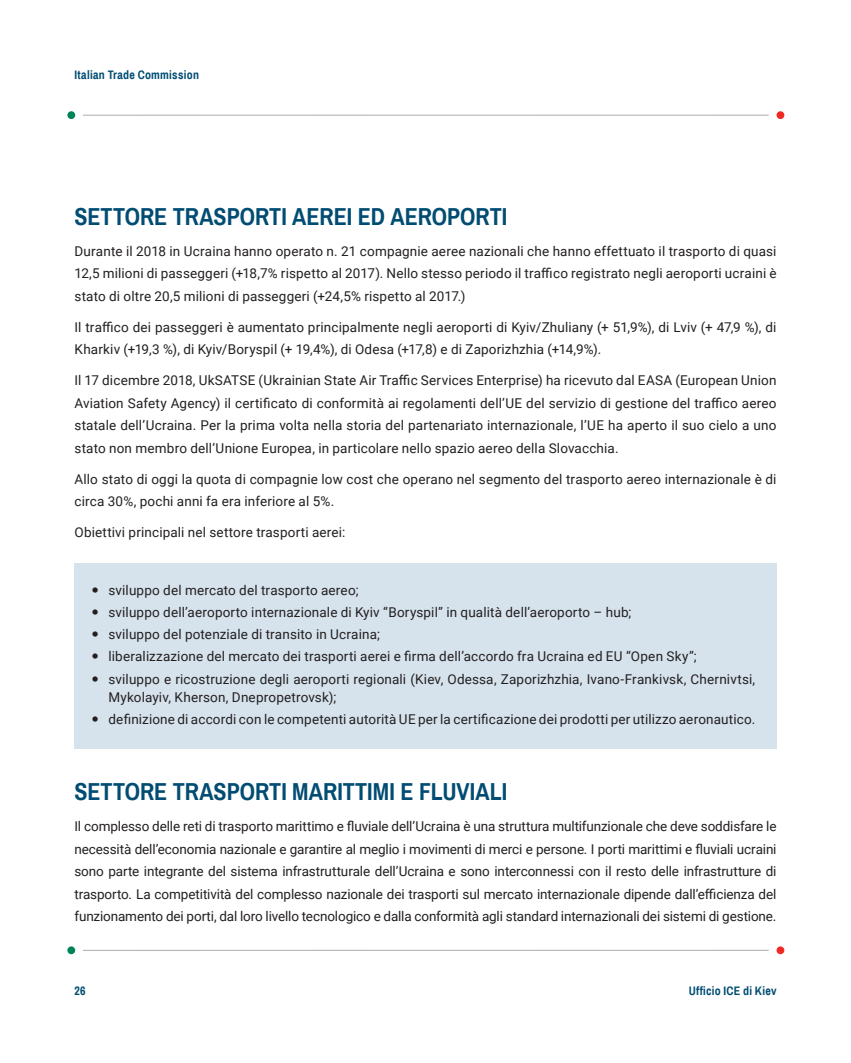
<style>
.page{position:relative;width:851px;height:1063px;background:#fff}
.page>*{position:absolute;margin:0;border:0;box-sizing:border-box;transform-origin:0 0}
.t1{font:700 24px "Archivo Narrow";color:#004c72}
.Text{font:13.5px/22.5px "Roboto";letter-spacing:.01em;color:#231f20;text-align:justify}
.t2{font:700 12px "Archivo Narrow";letter-spacing:.02em;color:#004c72}
</style>
<div class="page">
<div style="left:776px;top:946px;width:8px;height:8px;background:#ee2a23;border-radius:50%"></div>
<div style="left:67px;top:946px;width:8px;height:8px;background:#008355;border-radius:50%"></div>
<hr style="left:83px;top:950px;width:685px;height:1px;background:#abacad">
<div style="left:776px;top:111px;width:8px;height:8px;background:#ee2a23;border-radius:50%"></div>
<div style="left:67px;top:111px;width:8px;height:8px;background:#008355;border-radius:50%"></div>
<hr style="left:83px;top:115px;width:685px;height:1px;background:#abacad">
<div style="left:74px;top:563px;width:702px;height:56px;background:#d6e3ed"></div>
<div style="left:74px;top:608px;width:702px;height:56px;background:#d6e3ed"></div>
<div style="left:74px;top:652px;width:702px;height:74px;background:#d6e3ed"></div>
<div style="left:74px;top:692px;width:702px;height:56px;background:#d6e3ed"></div>
<p class="t2" style="left:74px;top:67px;width:126px">Italian Trade Commission</p>
<h3 class="t1" style="left:74px;top:202px;width:434px">SETTORE TRASPORTI AEREI ED AEROPORTI</h3>
<p class="Text" style="left:74px;top:239px;width:703px">Durante il 2018 in Ucraina hanno operato n. 21 compagnie aeree nazionali che hanno effettuato il trasporto di quasi 12,5 milioni di passeggeri (+18,7% rispetto al 2017). Nello stesso periodo il traffico registrato negli aeroporti ucraini è stato di oltre 20,5 milioni di passeggeri (+24,5% rispetto al 2017.)</p>
<p class="Text" style="left:74px;top:315px;width:703px">Il traffico dei passeggeri è aumentato principalmente negli aeroporti di Kyiv/Zhuliany (+ 51,9%), di Lviv (+ 47,9 %), di<br>Kharkiv (+19,3 %), di Kyiv/Boryspil (+ 19,4%), di Odesa (+17,8) e di Zaporizhzhia (+14,9%).</p>
<p class="Text" style="left:74px;top:369px;width:703px">Il 17 dicembre 2018, UkSATSE (Ukrainian State Air Traffic Services Enterprise) ha ricevuto dal EASA (European Union Aviation Safety Agency) il certificato di conformità ai regolamenti dell’UE del servizio di gestione del traffico aereo statale dell’Ucraina. Per la prima volta nella storia del partenariato internazionale, l’UE ha aperto il suo cielo a uno stato non membro dell’Unione Europea, in particolare nello spazio aereo della Slovacchia.</p>
<p class="Text" style="left:74px;top:467px;width:703px">Allo stato di oggi la quota di compagnie low cost che operano nel segmento del trasporto aereo internazionale è di circa 30%, pochi anni fa era inferiore al 5%.</p>
<p class="Text" style="left:74px;top:521px;width:272px">Obiettivi principali nel settore trasporti aerei:</p>
<p class="Text" style="left:108px;top:578px;width:251px">sviluppo del mercato del trasporto aereo;</p>
<p class="Text" style="left:108px;top:600px;width:524px">sviluppo dell’aeroporto internazionale di Kyiv “Boryspil” in qualità dell’aeroporto – hub;</p>
<p class="Text" style="left:108px;top:623px;width:273px">sviluppo del potenziale di transito in Ucraina;</p>
<p class="Text" style="left:108px;top:645px;width:589px">liberalizzazione del mercato dei trasporti aerei e firma dell’accordo fra Ucraina ed EU “Open Sky”;</p>
<p class="Text" style="left:108px;top:669px;width:648px;line-height:18px">sviluppo e ricostruzione degli aeroporti regionali (Kiev, Odessa, Zaporizhzhia, Ivano-Frankivsk, Chernivtsi,<br>Mykolayiv, Kherson, Dnepropetrovsk);</p>
<p class="Text" style="left:108px;top:707px;width:648px">definizione di accordi con le competenti autorità UE per la certificazione dei prodotti per utilizzo aeronautico.</p>
<h3 class="t1" style="left:74px;top:777px;width:434px">SETTORE TRASPORTI MARITTIMI E FLUVIALI</h3>
<p class="Text" style="left:74px;top:815px;width:703px">Il complesso delle reti di trasporto marittimo e fluviale dell’Ucraina è una struttura multifunzionale che deve soddisfare le necessità dell’economia nazionale e garantire al meglio i movimenti di merci e persone. I porti marittimi e fluviali ucraini sono parte integrante del sistema infrastrutturale dell’Ucraina e sono interconnessi con il resto delle infrastrutture di trasporto. La competitività del complesso nazionale dei trasporti sul mercato internazionale dipende dall’efficienza del funzionamento dei porti, dal loro livello tecnologico e dalla conformità agli standard internazionali dei sistemi di gestione.</p>
<p class="t2" style="left:74px;top:983px;width:13px">26</p>
<p class="t2" style="left:688px;top:983px;width:89px">Ufficio ICE di Kiev</p>
</div>
